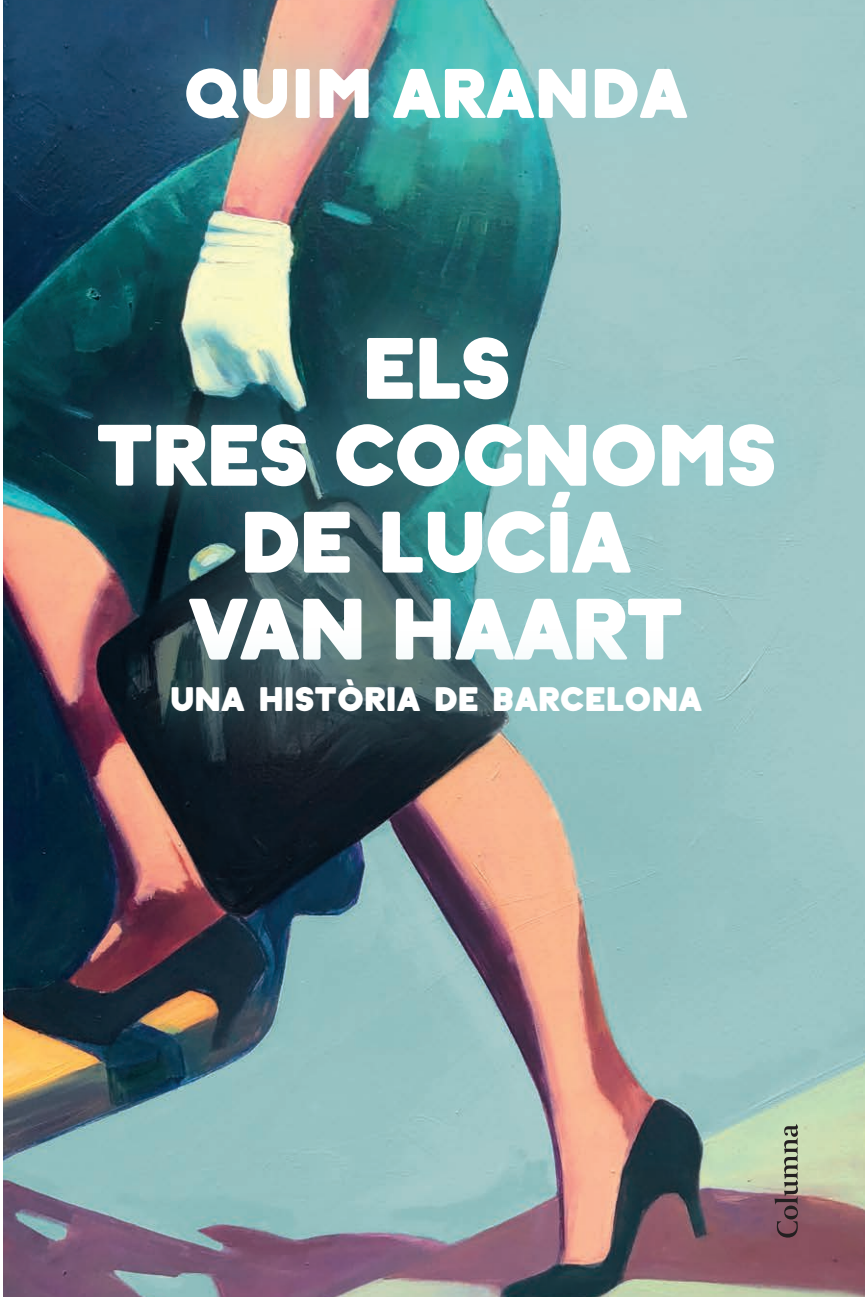
<style>
.page{position:relative;width:865px;height:1297px;background:#fff}
.page>*{position:absolute;margin:0;border:0;box-sizing:border-box;transform-origin:0 0}
.t1{font:800 86.8px/86.8px "Ephesus";letter-spacing:-.02em;color:#fff;text-align:center}
.t2{font:800 70px "Ephesus";color:#fff}
.t3{font:800 34px "Ephesus";color:#fff}
</style>
<div class="page">
<img style="left:3px;top:0;width:861px;height:1296px">
<div style="left:41px;top:277px;width:790px;height:442px;background:#88d2d6;opacity:.5"></div>
<div style="left:126px;top:6px;width:619px;height:174px;background:#88d2d6;opacity:.5"></div>
<div style="left:111px;top:621px;width:647px;height:152px;background:#88d2d6;opacity:.5"></div>
<svg style="left:773px;top:1123px;width:24px;height:114px;background:#8f887a"></svg>
<p class="t2" style="left:184px;top:47px;width:505px">QUIM ARANDA</p>
<p class="t1" style="left:96px;top:322px;width:681px">ELS<br>TRES COGNOMS<br>DE LUCÍA<br>VAN HAART</p>
<p class="t3" style="left:170px;top:676px;width:533px">UNA HISTÒRIA DE BARCELONA</p>
</div>
